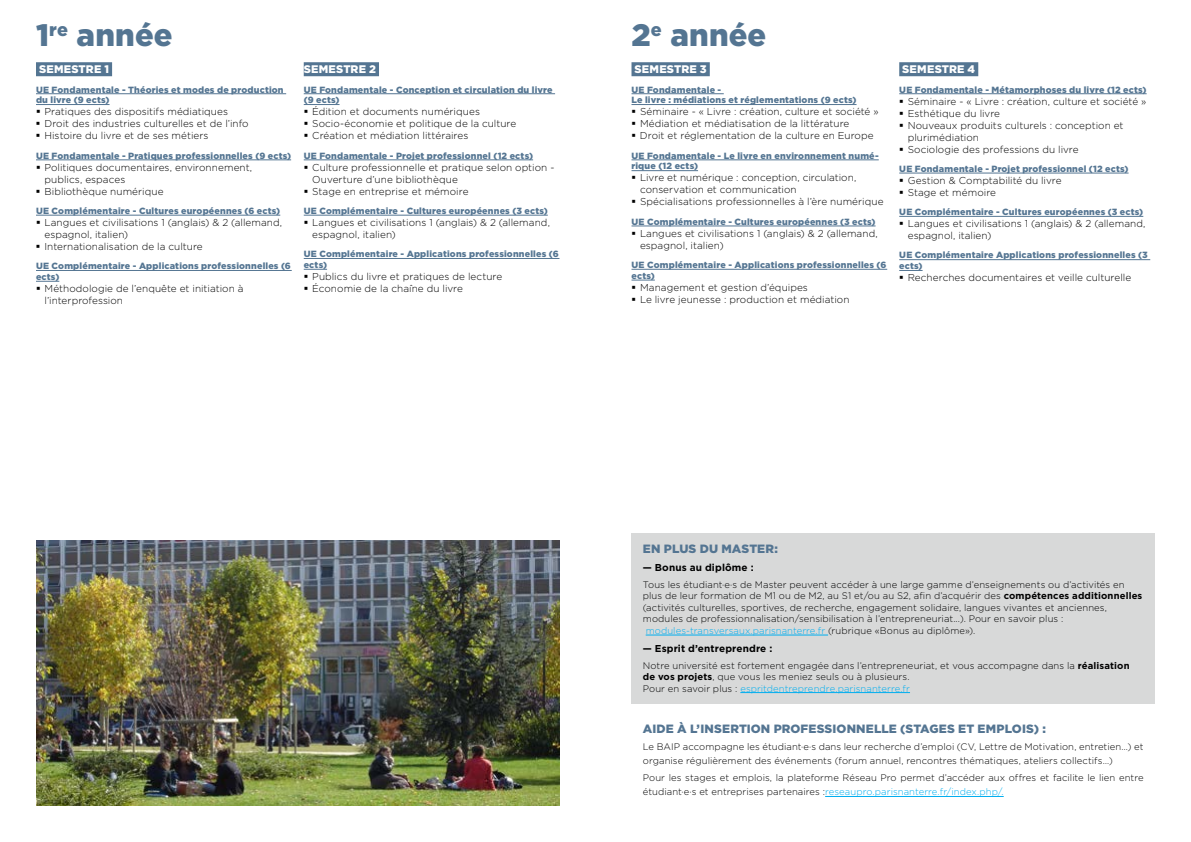
<style>
.page{position:relative;width:1191px;height:842px;background:#fff}
.page>*{position:absolute;margin:0;border:0;box-sizing:border-box;transform-origin:0 0}
.t1{font:900 31px "Gotham";letter-spacing:.005em;color:#547592}
.t2{font:900 12px "Gotham";letter-spacing:.01em;color:#547592}
.t3{font:900 11px "Gotham";letter-spacing:.015em;color:#fff}
.t4{font:300 10px/12px "Gotham";letter-spacing:.005em;color:#000}
.t5{font:700 10px "Gotham";letter-spacing:.015em;color:#000}
.t6{font:300 9.5px/11.5px "Gotham";letter-spacing:.01em;color:#000}
.t7{font:900 9px/10.8px "Gotham";letter-spacing:.02em;color:#547592}
.s1{font-weight:700}
.s2{color:#00aeef}
</style>
<div class="page">
<div style="left:36px;top:62px;width:76px;height:14px;background:#547592"></div>
<hr style="left:36px;top:93px;width:250px;height:1px;background:#547592">
<hr style="left:36px;top:104px;width:74px;height:1px;background:#547592">
<hr style="left:36px;top:159px;width:255px;height:1px;background:#547592">
<hr style="left:36px;top:215px;width:244px;height:1px;background:#547592">
<hr style="left:36px;top:270px;width:256px;height:1px;background:#547592">
<svg style="left:36px;top:281px;width:23px;height:1px"></svg>
<div style="left:304px;top:62px;width:75px;height:14px;background:#547592"></div>
<hr style="left:304px;top:93px;width:251px;height:1px;background:#547592">
<hr style="left:304px;top:104px;width:35px;height:1px;background:#547592">
<hr style="left:304px;top:159px;width:229px;height:1px;background:#547592">
<hr style="left:304px;top:215px;width:244px;height:1px;background:#547592">
<hr style="left:304px;top:258px;width:255px;height:1px;background:#547592">
<svg style="left:304px;top:269px;width:23px;height:1px"></svg>
<div style="left:631px;top:62px;width:79px;height:14px;background:#547592"></div>
<hr style="left:631px;top:93px;width:93px;height:1px;background:#547592">
<hr style="left:631px;top:104px;width:225px;height:1px;background:#547592">
<hr style="left:631px;top:159px;width:247px;height:1px;background:#547592">
<hr style="left:631px;top:170px;width:67px;height:1px;background:#547592">
<hr style="left:631px;top:226px;width:244px;height:1px;background:#547592">
<hr style="left:631px;top:269px;width:256px;height:1px;background:#547592">
<svg style="left:631px;top:280px;width:24px;height:1px"></svg>
<div style="left:899px;top:62px;width:79px;height:14px;background:#547592"></div>
<hr style="left:899px;top:93px;width:247px;height:1px;background:#547592">
<hr style="left:899px;top:173px;width:229px;height:1px;background:#547592">
<hr style="left:899px;top:216px;width:244px;height:1px;background:#547592">
<hr style="left:899px;top:259px;width:251px;height:1px;background:#547592">
<svg style="left:899px;top:270px;width:23px;height:1px"></svg>
<img style="left:36px;top:540px;width:523px;height:266px">
<hr style="left:825px;top:796px;width:178px;height:1px;background:#00aeef">
<div style="left:631px;top:533px;width:524px;height:170px;background:#d8d9d9"></div>
<hr style="left:645px;top:635px;width:183px;height:1px;background:#00aeef">
<hr style="left:740px;top:692px;width:170px;height:1px;background:#00aeef">
<h1 class="t1" style="left:36px;top:17px;width:138px">1<sup>re</sup> année</h1>
<p class="t3" style="left:39px;top:63px;width:71px">SEMESTRE 1</p>
<p class="t7" style="left:36px;top:84px;width:249px">UE Fondamentale - Théories et modes de production du livre (9 ects)</p>
<p class="t4" style="left:36px;top:106px;width:193px">▪ Pratiques des dispositifs médiatiques</p>
<p class="t4" style="left:36px;top:118px;width:214px">▪ Droit des industries culturelles et de l’info</p>
<p class="t4" style="left:36px;top:130px;width:174px">▪ Histoire du livre et de ses métiers</p>
<p class="t7" style="left:36px;top:150px;width:257px">UE Fondamentale - Pratiques professionnelles (9 ects)</p>
<p class="t4" style="left:44px;top:161px;width:209px;text-indent:-8px">▪ Politiques documentaires, environnement, publics, espaces</p>
<p class="t4" style="left:36px;top:185px;width:129px">▪ Bibliothèque numérique</p>
<p class="t7" style="left:36px;top:205px;width:246px">UE Complémentaire - Cultures européennes (6 ects)</p>
<p class="t4" style="left:44px;top:216px;width:239px;text-indent:-8px">▪ Langues et civilisations 1 (anglais) &amp; 2 (allemand, espagnol, italien)</p>
<p class="t4" style="left:36px;top:240px;width:168px">▪ Internationalisation de la culture</p>
<p class="t7" style="left:36px;top:260px;width:256px">UE Complémentaire - Applications professionnelles (6 ects)</p>
<p class="t4" style="left:44px;top:282px;width:200px;text-indent:-8px">▪ Méthodologie de l’enquête et initiation à l’interprofession</p>
<p class="t3" style="left:304px;top:63px;width:74px">SEMESTRE 2</p>
<p class="t7" style="left:304px;top:84px;width:250px">UE Fondamentale - Conception et circulation du livre (9 ects)</p>
<p class="t4" style="left:304px;top:106px;width:178px">▪ Édition et documents numériques</p>
<p class="t4" style="left:304px;top:118px;width:214px">▪ Socio-économie et politique de la culture</p>
<p class="t4" style="left:304px;top:130px;width:166px">▪ Création et médiation littéraires</p>
<p class="t7" style="left:304px;top:150px;width:231px">UE Fondamentale - Projet professionnel (12 ects)</p>
<p class="t4" style="left:312px;top:161px;width:244px;text-indent:-8px">▪ Culture professionnelle et pratique selon option -<br>Ouverture d’une bibliothèque</p>
<p class="t4" style="left:304px;top:185px;width:166px">▪ Stage en entreprise et mémoire</p>
<p class="t7" style="left:304px;top:205px;width:245px">UE Complémentaire - Cultures européennes (3 ects)</p>
<p class="t4" style="left:312px;top:216px;width:239px;text-indent:-8px">▪ Langues et civilisations 1 (anglais) &amp; 2 (allemand, espagnol, italien)</p>
<p class="t7" style="left:304px;top:248px;width:256px">UE Complémentaire - Applications professionnelles (6 ects)</p>
<p class="t4" style="left:304px;top:270px;width:200px">▪ Publics du livre et pratiques de lecture</p>
<p class="t4" style="left:304px;top:282px;width:161px">▪ Économie de la chaîne du livre</p>
<h1 class="t1" style="left:631px;top:17px;width:136px">2<sup>e</sup> année</h1>
<p class="t3" style="left:634px;top:63px;width:74px">SEMESTRE 3</p>
<p class="t7" style="left:631px;top:84px;width:226px">UE Fondamentale -<br>Le livre : médiations et réglementations (9 ects)</p>
<p class="t4" style="left:631px;top:106px;width:249px">▪ Séminaire - « Livre : création, culture et société »</p>
<p class="t4" style="left:631px;top:118px;width:219px">▪ Médiation et médiatisation de la littérature</p>
<p class="t4" style="left:631px;top:130px;width:243px">▪ Droit et réglementation de la culture en Europe</p>
<p class="t7" style="left:631px;top:150px;width:249px">UE Fondamentale - Le livre en environnement numé&shy;rique (12 ects)</p>
<p class="t4" style="left:640px;top:172px;width:218px;text-indent:-8px">▪ Livre et numérique : conception, circulation, conservation et communication</p>
<p class="t4" style="left:631px;top:196px;width:253px">▪ Spécialisations professionnelles à l’ère numérique</p>
<p class="t7" style="left:631px;top:216px;width:245px">UE Complémentaire - Cultures européennes (3 ects)</p>
<p class="t4" style="left:640px;top:227px;width:239px;text-indent:-8px">▪ Langues et civilisations 1 (anglais) &amp; 2 (allemand, espagnol, italien)</p>
<p class="t7" style="left:631px;top:259px;width:256px">UE Complémentaire - Applications professionnelles (6 ects)</p>
<p class="t4" style="left:631px;top:281px;width:178px">▪ Management et gestion d’équipes</p>
<p class="t4" style="left:631px;top:293px;width:219px">▪ Le livre jeunesse : production et médiation</p>
<p class="t3" style="left:902px;top:63px;width:74px">SEMESTRE 4</p>
<p class="t7" style="left:899px;top:84px;width:249px">UE Fondamentale - Métamorphoses du livre (12 ects)</p>
<p class="t4" style="left:899px;top:95px;width:249px">▪ Séminaire - « Livre : création, culture et société »</p>
<p class="t4" style="left:899px;top:107px;width:102px">▪ Esthétique du livre</p>
<p class="t4" style="left:907px;top:119px;width:217px;text-indent:-8px">▪ Nouveaux produits culturels : conception et plurimédiation</p>
<p class="t4" style="left:899px;top:143px;width:181px">▪ Sociologie des professions du livre</p>
<p class="t7" style="left:899px;top:163px;width:231px">UE Fondamentale - Projet professionnel (12 ects)</p>
<p class="t4" style="left:899px;top:174px;width:164px">▪ Gestion &amp; Comptabilité du livre</p>
<p class="t4" style="left:899px;top:186px;width:98px">▪ Stage et mémoire</p>
<p class="t7" style="left:899px;top:206px;width:245px">UE Complémentaire - Cultures européennes (3 ects)</p>
<p class="t4" style="left:907px;top:217px;width:239px;text-indent:-8px">▪ Langues et civilisations 1 (anglais) &amp; 2 (allemand, espagnol, italien)</p>
<p class="t7" style="left:899px;top:250px;width:250px">UE Complémentaire Applications professionnelles (3 ects)</p>
<p class="t4" style="left:899px;top:272px;width:233px">▪ Recherches documentaires et veille culturelle</p>
<p class="t2" style="left:643px;top:542px;width:137px">EN PLUS DU MASTER:</p>
<p class="t5" style="left:643px;top:561px;width:112px">— Bonus au diplôme :</p>
<p class="t6" style="left:643px;top:579px;width:501px">Tous les étudiant·e·s de Master peuvent accéder à une large gamme d’enseignements ou d’activités en plus de leur formation de M1 ou de M2, au S1 et/ou au S2, afin d’acquérir des <span class="s1">compétences additionnelles </span>(activités culturelles, sportives, de recherche, engagement solidaire, langues vivantes et anciennes, modules de professionnalisation/sensibilisation à l’entrepreneuriat...). Pour en savoir plus : <span class="s2">modules-transversaux.parisnanterre.fr</span> (rubrique «Bonus au diplôme»).</p>
<p class="t5" style="left:643px;top:642px;width:131px">— Esprit d’entreprendre :</p>
<p class="t6" style="left:643px;top:660px;width:488px">Notre université est fortement engagée dans l’entrepreneuriat, et vous accompagne dans la <span class="s1">réalisation de vos projets</span>, que vous les meniez seuls ou à plusieurs.<br>Pour en savoir plus : <span class="s2">espritdentreprendre.parisnanterre.fr</span></p>
<p class="t2" style="left:643px;top:721px;width:405px">AIDE À L’INSERTION PROFESSIONNELLE (STAGES ET EMPLOIS) :</p>
<p class="t6" style="left:643px;top:739px;width:502px;line-height:14.4px">Le BAIP accompagne les étudiant·e·s dans leur recherche d’emploi (CV, Lettre de Motivation, entretien…) et organise régulièrement des événements (forum annuel, rencontres thématiques, ateliers collectifs…)</p>
<p class="t6" style="left:643px;top:770px;width:502px;line-height:14.4px">Pour les stages et emplois, la plateforme Réseau Pro permet d’accéder aux offres et facilite le lien entre étudiant·e·s et entreprises partenaires :<span class="s2">reseaupro.parisnanterre.fr/index.php/.</span></p>
</div>
